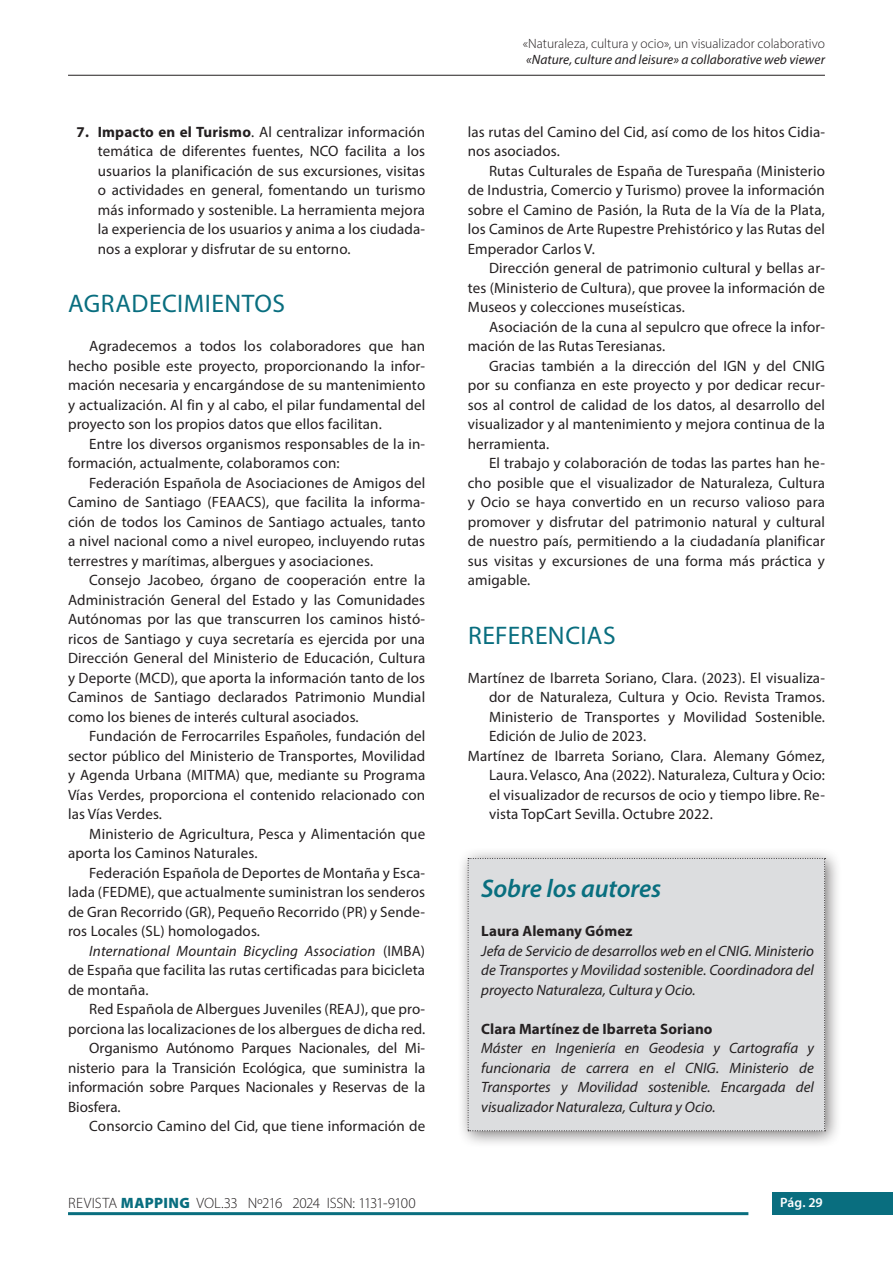
<style>
.page{position:relative;width:893px;height:1263px;background:#fff}
.page>*{position:absolute;margin:0;border:0;box-sizing:border-box;transform-origin:0 0}
.titulos1-verde{font:25.5px "Myriad Pro";letter-spacing:.015em;color:#096e7f}
.titulos1-verde-2{font:italic 600 25.5px "Myriad Pro";letter-spacing:-.005em;color:#096f7f}
.texto_principal{font:15px/19.5px "Myriad Pro";letter-spacing:.01em;color:#231f20;text-align:justify}
.t1{font:italic 15px/19.5px "Myriad Pro";color:#242021;text-align:justify}
.t2{font:700 15px "Myriad Pro";letter-spacing:.005em;color:#242021}
.t3{font:300 15px "Myriad Pro";letter-spacing:-.02em;color:#231f20}
.t4{font:300 13.5px "Myriad Pro";color:#231f20}
.t5{font:italic 13.5px "Myriad Pro";color:#231f20}
.t6{font:600 13.5px "Myriad Pro";color:#fff}
.s1{font-weight:700}
.s2{font-style:italic}
.s3{font-weight:900;color:#096e7f}
</style>
<div class="page">
<div style="left:772px;top:1193px;width:121px;height:22px;background:#096e7f"></div>
<hr style="left:68px;top:1212px;width:680px;height:3px;background:#096e7f">
<hr style="left:68px;top:75px;width:757px;height:1px;background:#231f20">
<div style="left:457px;top:847px;width:385px;height:301px;background:#231f20;opacity:.61"></div>
<div style="left:468px;top:858px;width:358px;height:273px;background:#dcdddf"></div>
<p class="texto_principal" style="left:98px;top:121px;width:329px;text-indent:-21px"><span class="s1">7. Impacto en el Turismo</span>. Al centralizar información temática de diferentes fuentes, NCO facilita a los usuarios la planificación de sus excursiones, visitas o actividades en general, fomentando un turismo más informado y sostenible. La herramienta mejora la experiencia de los usuarios y anima a los ciudada&shy;nos a explorar y disfrutar de su entorno.</p>
<p class="titulos1-verde" style="left:68px;top:288px;width:218px">AGRADECIMIENTOS</p>
<p class="texto_principal" style="left:68px;top:336px;width:359px;text-indent:21px">Agradecemos a todos los colaboradores que han hecho posible este proyecto, proporcionando la infor&shy;mación necesaria y encargándose de su mantenimiento y actualización. Al fin y al cabo, el pilar fundamental del proyecto son los propios datos que ellos facilitan.</p>
<p class="texto_principal" style="left:68px;top:433px;width:359px;text-indent:21px">Entre los diversos organismos responsables de la in&shy;formación, actualmente, colaboramos con:</p>
<p class="texto_principal" style="left:68px;top:472px;width:359px;text-indent:21px">Federación Española de Asociaciones de Amigos del Camino de Santiago (FEAACS), que facilita la informa&shy;ción de todos los Caminos de Santiago actuales, tanto a nivel nacional como a nivel europeo, incluyendo rutas terrestres y marítimas, albergues y asociaciones.</p>
<p class="texto_principal" style="left:68px;top:570px;width:359px;text-indent:21px">Consejo Jacobeo, órgano de cooperación entre la Administración General del Estado y las Comunidades Autónomas por las que transcurren los caminos histó&shy;ricos de Santiago y cuya secretaría es ejercida por una Dirección General del Ministerio de Educación, Cultura y Deporte (MCD), que aporta la información tanto de los Caminos de Santiago declarados Patrimonio Mundial como los bienes de interés cultural asociados.</p>
<p class="texto_principal" style="left:68px;top:726px;width:359px;text-indent:21px">Fundación de Ferrocarriles Españoles, fundación del sector público del Ministerio de Transportes, Movilidad y Agenda Urbana (MITMA) que, mediante su Programa Vías Verdes, proporciona el contenido relacionado con las Vías Verdes.</p>
<p class="texto_principal" style="left:68px;top:823px;width:359px;text-indent:21px">Ministerio de Agricultura, Pesca y Alimentación que aporta los Caminos Naturales.</p>
<p class="texto_principal" style="left:68px;top:862px;width:359px;text-indent:21px">Federación Española de Deportes de Montaña y Esca&shy;lada (FEDME), que actualmente suministran los senderos de Gran Recorrido (GR), Pequeño Recorrido (PR) y Sende&shy;ros Locales (SL) homologados.</p>
<p class="texto_principal" style="left:68px;top:940px;width:359px;text-indent:21px"><span class="s2">International Mountain Bicycling Association</span> (IMBA) de España que facilita las rutas certificadas para bicicleta de montaña.</p>
<p class="texto_principal" style="left:68px;top:999px;width:359px;text-align:right">Red Española de Albergues Juveniles (REAJ), que pro&shy;porciona las localizaciones de los albergues de dicha red.</p>
<p class="texto_principal" style="left:68px;top:1038px;width:359px;text-indent:21px">Organismo Autónomo Parques Nacionales, del Mi&shy;nisterio para la Transición Ecológica, que suministra la información sobre Parques Nacionales y Reservas de la Biosfera.</p>
<p class="texto_principal" style="left:89px;top:1116px;width:337px">Consorcio Camino del Cid, que tiene información de</p>
<p class="t4" style="left:523px;top:36px;width:304px">«Naturaleza, cultura y ocio», un visualizador colaborativo</p>
<p class="t5" style="left:526px;top:52px;width:300px">«Nature, culture and leisure» a collaborative web viewer</p>
<p class="texto_principal" style="left:468px;top:121px;width:359px">las rutas del Camino del Cid, así como de los hitos Cidia&shy;nos asociados.</p>
<p class="texto_principal" style="left:468px;top:160px;width:359px;text-indent:21px">Rutas Culturales de España de Turespaña (Ministerio de Industria, Comercio y Turismo) provee la información sobre el Camino de Pasión, la Ruta de la Vía de la Plata, los Caminos de Arte Rupestre Prehistórico y las Rutas del Emperador Carlos V.</p>
<p class="texto_principal" style="left:468px;top:258px;width:359px;text-indent:21px">Dirección general de patrimonio cultural y bellas ar&shy;tes (Ministerio de Cultura), que provee la información de Museos y colecciones museísticas.</p>
<p class="texto_principal" style="left:468px;top:316px;width:359px;text-indent:21px">Asociación de la cuna al sepulcro que ofrece la infor&shy;mación de las Rutas Teresianas.</p>
<p class="texto_principal" style="left:468px;top:355px;width:359px;text-indent:21px">Gracias también a la dirección del IGN y del CNIG por su confianza en este proyecto y por dedicar recur&shy;sos al control de calidad de los datos, al desarrollo del visualizador y al mantenimiento y mejora continua de la herramienta.</p>
<p class="texto_principal" style="left:468px;top:453px;width:359px;text-indent:21px">El trabajo y colaboración de todas las partes han he&shy;cho posible que el visualizador de Naturaleza, Cultura y Ocio se haya convertido en un recurso valioso para promover y disfrutar del patrimonio natural y cultural de nuestro país, permitiendo a la ciudadanía planificar sus visitas y excursiones de una forma más práctica y amigable.</p>
<p class="titulos1-verde" style="left:468px;top:619px;width:149px">REFERENCIAS</p>
<p class="texto_principal" style="left:489px;top:667px;width:337px;text-indent:-21px">Martínez de Ibarreta Soriano, Clara. (2023). El visualiza&shy;dor de Naturaleza, Cultura y Ocio. Revista Tramos.<br>Ministerio de Transportes y Movilidad Sostenible.<br>Edición de Julio de 2023.</p>
<p class="texto_principal" style="left:489px;top:745px;width:337px;text-indent:-21px">Martínez de Ibarreta Soriano, Clara. Alemany Gómez, Laura. Velasco, Ana (2022). Naturaleza, Cultura y Ocio: el visualizador de recursos de ocio y tiempo libre. Re&shy;vista TopCart Sevilla. Octubre 2022.</p>
<p class="titulos1-verde-2" style="left:481px;top:872px;width:182px">Sobre los autores</p>
<p class="t2" style="left:481px;top:921px;width:153px">Laura Alemany Gómez</p>
<p class="t1" style="left:481px;top:940px;width:334px">Jefa de Servicio de desarrollos web en el CNIG. Ministerio de Transportes y Movilidad sostenible. Coordinadora del proyecto Naturaleza, Cultura y Ocio.</p>
<p class="t2" style="left:481px;top:1019px;width:233px">Clara Martínez de Ibarreta Soriano</p>
<p class="t1" style="left:481px;top:1038px;width:334px">Máster en Ingeniería en Geodesia y Cartografía y funcionaria de carrera en el CNIG. Ministerio de Transportes y Movilidad sostenible. Encargada del visualizador Naturaleza, Cultura y Ocio.</p>
<p class="t3" style="left:68px;top:1194px;width:349px">REVISTA <span class="s3">MAPPING</span> VOL.33 Nº216 2024 ISSN: 1131-9100</p>
<p class="t6" style="left:780px;top:1194px;width:44px">Pág. 29</p>
</div>
